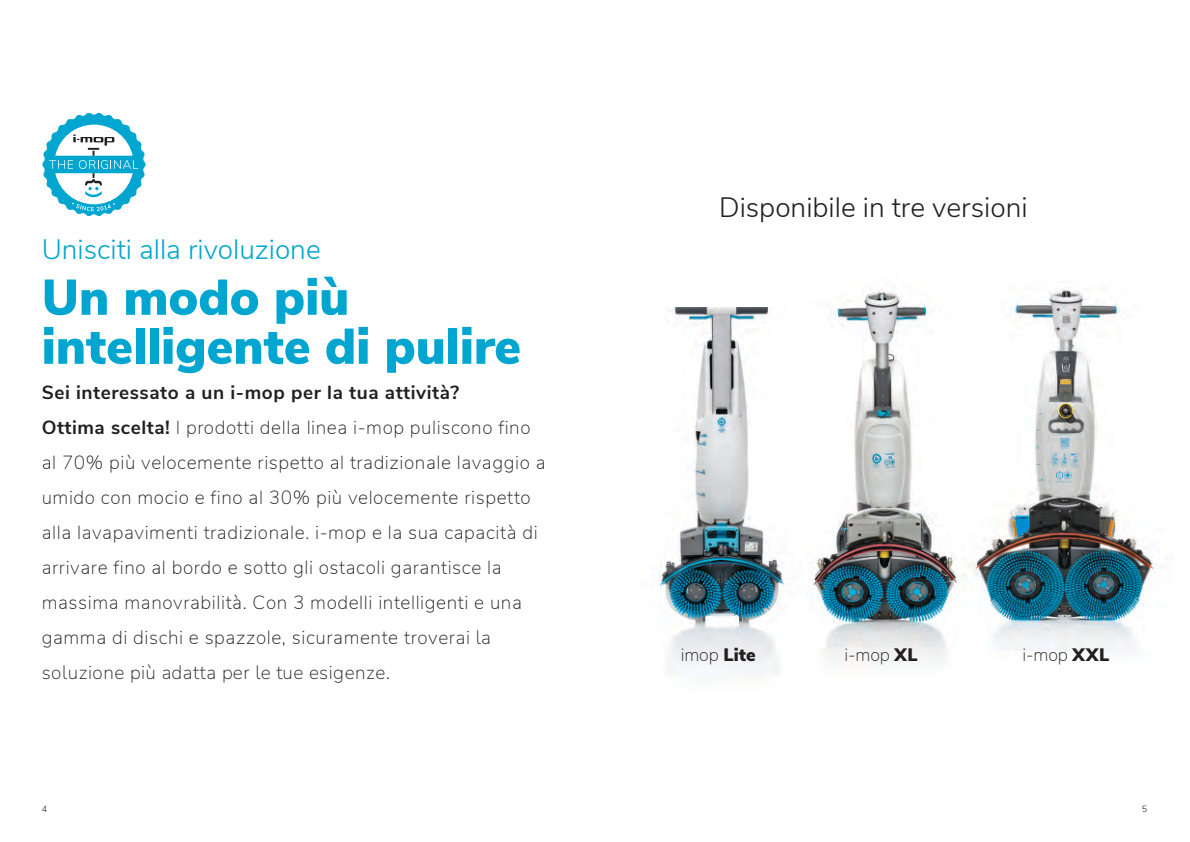
<style>
.page{position:relative;width:1190px;height:842px;background:#fff}
.page>*{position:absolute;margin:0;border:0;box-sizing:border-box;transform-origin:0 0}
.p_H2{font:900 50px/49px "Nunito Sans";color:#00a6cf}
.p_H1{font:300 28px "Nunito Sans";color:#231f20}
.p_H1-2{font:300 28px "Nunito Sans";color:#00a6cf}
.p_intro2{font:200 19px/35px "Nunito Sans";letter-spacing:.03em;color:#231f20}
.single_texts{font:200 18px "Nunito Sans";letter-spacing:-.01em;color:#231f20}
.t1{font:300 9px "Nunito Sans";color:#231f20}
.s1{font-weight:700}
.s2{font-weight:900}
</style>
<div class="page">
<img style="left:653px;top:307px;width:87px;height:368px">
<img style="left:740px;top:288px;width:186px;height:387px">
<img style="left:926px;top:289px;width:234px;height:372px">
<svg style="left:42px;top:112px;width:104px;height:104px"></svg>
<p class="p_H1-2" style="left:42px;top:229px;width:281px">Unisciti alla rivoluzione</p>
<p class="p_H2" style="left:42px;top:271px;width:481px">Un modo più intelligente di pulire</p>
<p class="p_intro2" style="left:42px;top:374px;width:505px"><span class="s1">Sei interessato a un i-mop per la tua attività?<br>Ottima scelta!</span> I prodotti della linea i-mop puliscono fino al 70% più velocemente rispetto al tradizionale lavaggio a umido con mocio e fino al 30% più velocemente rispetto alla lavapavimenti tradizionale. i-mop e la sua capacità di arrivare fino al bordo e sotto gli ostacoli garantisce la massima manovrabilità. Con 3 modelli intelligenti e una gamma di dischi e spazzole, sicuramente troverai la soluzione più adatta per le tue esigenze.</p>
<p class="p_H1" style="left:719px;top:187px;width:310px">Disponibile in tre versioni</p>
<p class="single_texts" style="left:681px;top:642px;width:76px">imop <span class="s2">Lite</span></p>
<p class="single_texts" style="left:845px;top:642px;width:75px">i-mop <span class="s2">XL</span></p>
<p class="single_texts" style="left:1023px;top:642px;width:88px">i-mop <span class="s2">XXL</span></p>
<p class="t1" style="left:42px;top:802px;width:7px">4</p>
<p class="t1" style="left:1142px;top:802px;width:7px">5</p>
</div>
